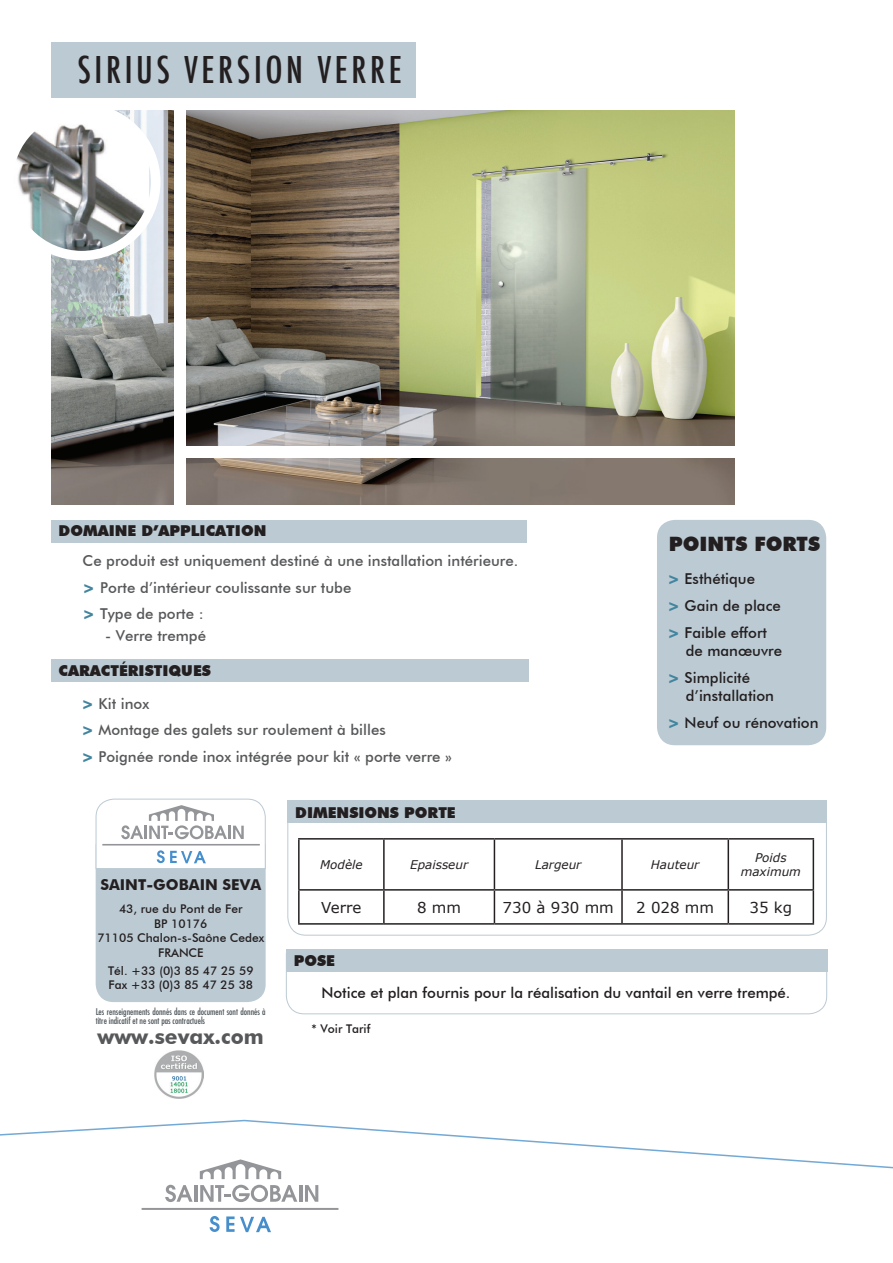
<style>
.page{position:relative;width:893px;height:1263px;background:#fff}
.page>*{position:absolute;margin:0;border:0;box-sizing:border-box;transform-origin:0 0}
.t1{font:500 condensed 36px "Futura";letter-spacing:.1em;color:#231f20}
.t2{font:700 21px "Futura BT";color:#57585a}
.t3{font:900 19.8px "Futura BT";color:#231f20}
.t4{font:500 15px/26.5px "Futura BT";color:#57585a}
.t5{font:500 15px/27px "Futura BT";color:#231f20}
.t6{font:900 15px "Futura BT";color:#231f20}
.t7{font:15px "Verdana";color:#231f20}
.t8{font:700 15px "Futura BT";color:#231f20}
.t9{font:500 12px/14.4px "Futura BT";color:#231f20;text-align:center}
.t10{font:italic 12px/14.4px "Verdana";color:#231f20;text-align:center}
.t11{font:condensed 9px/9px "Futura";color:#4e555a}
.s1{font-weight:900;color:#42859f}
</style>
<div class="page">
<img style="left:51px;top:111px;width:684px;height:394px">
<div style="left:174px;top:106px;width:12px;height:407px;background:#fff"></div>
<svg style="left:210px;top:1216px;width:10px;height:16px"></svg>
<svg style="left:226px;top:1216px;width:45px;height:16px"></svg>
<svg style="left:200px;top:1171px;width:81px;height:8px"></svg>
<hr style="left:142px;top:1208px;width:196px;height:2px;background:#939598">
<svg style="left:165px;top:1185px;width:28px;height:17px"></svg>
<hr style="left:194px;top:1185px;width:3px;height:17px;background:#939598">
<svg style="left:200px;top:1185px;width:97px;height:17px"></svg>
<hr style="left:299px;top:1185px;width:3px;height:17px;background:#939598">
<svg style="left:305px;top:1185px;width:13px;height:17px"></svg>
<svg style="left:95px;top:798px;width:171px;height:204px"></svg>
<svg style="left:0;top:1119px;width:893px;height:52px"></svg>
<svg style="left:286px;top:971px;width:541px;height:43px"></svg>
<div style="left:286px;top:949px;width:541px;height:22px;background:#bccad3"></div>
<img style="left:16px;top:112px;width:133px;height:143px">
<div style="left:3px;top:103px;width:157px;height:157px;border:10px solid #fff;border-radius:50%"></div>
<div style="left:51px;top:43px;width:365px;height:55px;background:#bccad3"></div>
<div style="left:51px;top:520px;width:475px;height:22px;background:#bccad3"></div>
<svg style="left:287px;top:823px;width:540px;height:113px"></svg>
<div style="left:287px;top:800px;width:540px;height:23px;background:#bccad3"></div>
<hr style="left:298px;top:838px;width:86px;height:1px;background:#231f20">
<hr style="left:298px;top:839px;width:2px;height:50px;background:#231f20">
<hr style="left:384px;top:838px;width:110px;height:1px;background:#231f20">
<hr style="left:383px;top:839px;width:2px;height:50px;background:#231f20">
<hr style="left:494px;top:838px;width:128px;height:1px;background:#231f20">
<hr style="left:494px;top:839px;width:1px;height:50px;background:#231f20">
<hr style="left:622px;top:838px;width:106px;height:1px;background:#231f20">
<hr style="left:621px;top:839px;width:2px;height:50px;background:#231f20">
<hr style="left:728px;top:838px;width:86px;height:1px;background:#231f20">
<hr style="left:728px;top:839px;width:1px;height:50px;background:#231f20">
<hr style="left:813px;top:839px;width:1px;height:50px;background:#231f20">
<hr style="left:298px;top:889px;width:86px;height:2px;background:#231f20">
<hr style="left:298px;top:891px;width:2px;height:32px;background:#231f20">
<hr style="left:384px;top:889px;width:110px;height:2px;background:#231f20">
<hr style="left:383px;top:891px;width:2px;height:32px;background:#231f20">
<hr style="left:494px;top:889px;width:128px;height:2px;background:#231f20">
<hr style="left:494px;top:891px;width:1px;height:32px;background:#231f20">
<hr style="left:622px;top:889px;width:106px;height:2px;background:#231f20">
<hr style="left:621px;top:891px;width:2px;height:32px;background:#231f20">
<hr style="left:728px;top:889px;width:86px;height:2px;background:#231f20">
<hr style="left:728px;top:891px;width:1px;height:32px;background:#231f20">
<hr style="left:813px;top:891px;width:1px;height:32px;background:#231f20">
<hr style="left:298px;top:923px;width:86px;height:2px;background:#231f20">
<hr style="left:384px;top:923px;width:110px;height:2px;background:#231f20">
<hr style="left:494px;top:923px;width:128px;height:2px;background:#231f20">
<hr style="left:622px;top:923px;width:106px;height:2px;background:#231f20">
<hr style="left:728px;top:923px;width:86px;height:2px;background:#231f20">
<img style="left:155px;top:1050px;width:48px;height:48px">
<div style="left:51px;top:659px;width:477px;height:23px;background:#bccad3"></div>
<div style="left:657px;top:520px;width:169px;height:225px;background:#bccad3;border-radius:18px"></div>
<div style="left:182px;top:446px;width:592px;height:12px;background:#fff"></div>
<h1 class="t1" style="left:78px;top:46px;width:326px">SIRIUS VERSION VERRE</h1>
<p class="t6" style="left:73px;top:522px;width:46px">Á BTO</p>
<p class="t6" style="left:154px;top:522px;width:36px">E AP</p>
<p class="t6" style="left:225px;top:522px;width:41px">CIÓN</p>
<p class="t4" style="left:83px;top:547px;width:437px">Ce produit est uniquement destiné à une installation intérieure. <span class="s1">&gt;</span> Porte d’intérieur coulissante sur tube<br><span class="s1">&gt;</span> Type de porte :</p>
<p class="t4" style="left:105px;top:622px;width:102px">- Verre trempé</p>
<p class="t6" style="left:59px;top:522px;width:179px">DOMAIN E D’APP LICATION</p>
<p class="t6" style="left:58px;top:661px;width:79px">CARACTÉRISTI</p>
<p class="t6" style="left:169px;top:661px;width:44px">QUES</p>
<p class="t4" style="left:81px;top:690px;width:372px"><span class="s1">&gt;</span> Kit inox<br><span class="s1">&gt;</span> Montage des galets sur roulement à billes<br><span class="s1">&gt;</span> Poignée ronde inox intégrée pour kit « porte verre »</p>
<p class="t6" style="left:295px;top:803px;width:53px">DIMENSIONS</p>
<p class="t6" style="left:404px;top:803px;width:12px">PORT</p>
<p class="t6" style="left:447px;top:803px;width:10px">E</p>
<h3 class="t3" style="left:669px;top:532px;width:153px">POINTS FORTS</h3>
<p class="t5" style="left:668px;top:565px;width:115px"><span class="s1">&gt;</span> Esthétique<br><span class="s1">&gt;</span> Gain de place <span class="s1">&gt;</span> Faible effort</p>
<p class="t5" style="left:668px;top:637px;width:116px;text-indent:18px">de manœuvre <span class="s1">&gt;</span> Simplicité</p>
<p class="t5" style="left:668px;top:682px;width:152px;text-indent:18px">d’installation<br><span class="s1">&gt;</span> Neuf ou rénovation</p>
<p class="t8" style="left:100px;top:876px;width:162px">SAINT-GOBAIN SEVA</p>
<p class="t9" style="left:97px;top:902px;width:168px">43, rue du Pont de Fer<br>BP 10176<br>71105 Chalon-s-Saône Cedex<br>FRANCE</p>
<p class="t9" style="left:108px;top:963px;width:147px;text-align:left">Tél. +33 (0)3 85 47 25 59<br>Fax +33 (0)3 85 47 25 38</p>
<p class="t11" style="left:96px;top:1007px;width:172px">Les renseignements donnés dans ce document sont donnés à titre indicatif et ne sont pas contractuels</p>
<h2 class="t2" style="left:98px;top:1024px;width:168px">www.sevax.com</h2>
<p class="t10" style="left:320px;top:857px;width:44px">Modèle</p>
<p class="t10" style="left:410px;top:857px;width:59px">Epaisseur</p>
<p class="t10" style="left:535px;top:857px;width:48px">Largeur</p>
<p class="t10" style="left:651px;top:857px;width:50px">Hauteur</p>
<p class="t10" style="left:741px;top:850px;width:62px">Poids maximum</p>
<p class="t7" style="left:321px;top:897px;width:42px">Verre</p>
<p class="t7" style="left:417px;top:897px;width:46px">8 mm</p>
<p class="t7" style="left:503px;top:897px;width:113px">730 à 930 mm</p>
<p class="t7" style="left:636px;top:897px;width:79px">2 028 mm</p>
<p class="t7" style="left:750px;top:897px;width:44px">35 kg</p>
<p class="t6" style="left:294px;top:952px;width:43px">POSE</p>
<p class="t5" style="left:321px;top:979px;width:470px">Notice et plan fournis pour la réalisation du vantail en verre trempé.</p>
<p class="t9" style="left:311px;top:1022px;width:60px">* Voir Tarif</p>
</div>
